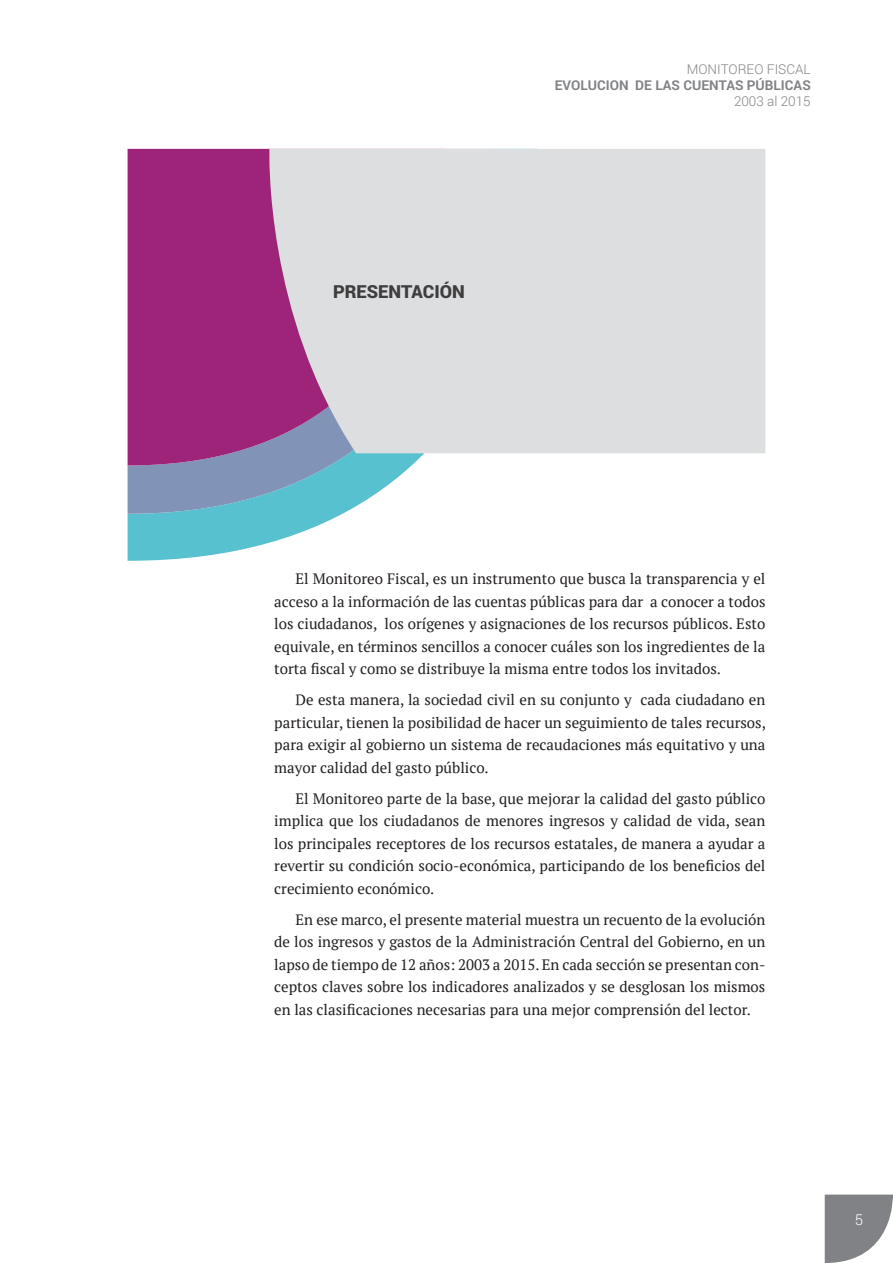
<style>
.page{position:relative;width:893px;height:1263px;background:#fff}
.page>*{position:absolute;margin:0;border:0;box-sizing:border-box;transform-origin:0 0}
.t1{font:900 18px "Roboto";color:#3e3e3f}
.t2{font:15px/22.5px "PT Serif";color:#231f20;text-align:justify}
.t3{font:300 15px "Roboto";color:#fff}
.t4{font:700 13.5px "Roboto";color:#808285}
.t5{font:300 13.5px "Roboto";color:#808285}
</style>
<div class="page">
<svg style="left:825px;top:1194px;width:68px;height:69px"></svg>
<svg style="left:128px;top:453px;width:425px;height:108px"></svg>
<svg style="left:128px;top:453px;width:376px;height:61px"></svg>
<svg style="left:128px;top:149px;width:325px;height:316px;background:#9c2d7f"></svg>
<div style="left:264px;top:149px;width:501px;height:304px;background:#dddee0"></div>
<p class="t1" style="left:333px;top:279px;width:133px">PRESENTACIÓN</p>
<p class="t5" style="left:687px;top:60px;width:126px">MONITOREO FISCAL</p>
<p class="t4" style="left:555px;top:76px;width:257px">EVOLUCION DE LAS CUENTAS PÚBLICAS</p>
<p class="t5" style="left:734px;top:92px;width:78px">2003 al 2015</p>
<p class="t2" style="left:274px;top:567px;width:493px;text-indent:21px">El Monitoreo Fiscal, es un instrumento que busca la transparencia y el acceso a la información de las cuentas públicas para dar a conocer a todos los ciudadanos, los orígenes y asignaciones de los recursos públicos. Esto equivale, en términos sencillos a conocer cuáles son los ingredientes de la torta fiscal y como se distribuye la misma entre todos los invitados.</p>
<p class="t2" style="left:274px;top:688px;width:493px;text-indent:21px">De esta manera, la sociedad civil en su conjunto y cada ciudadano en particular, tienen la posibilidad de hacer un seguimiento de tales recursos, para exigir al gobierno un sistema de recaudaciones más equitativo y una mayor calidad del gasto público.</p>
<p class="t2" style="left:274px;top:787px;width:493px;text-indent:21px">El Monitoreo parte de la base, que mejorar la calidad del gasto público implica que los ciudadanos de menores ingresos y calidad de vida, sean los principales receptores de los recursos estatales, de manera a ayudar a revertir su condición socio-económica, participando de los beneficios del crecimiento económico.</p>
<p class="t2" style="left:274px;top:908px;width:493px;text-indent:21px">En ese marco, el presente material muestra un recuento de la evolución de los ingresos y gastos de la Administración Central del Gobierno, en un lapso de tiempo de 12 años: 2003 a 2015. En cada sección se presentan con&shy;ceptos claves sobre los indicadores analizados y se desglosan los mismos en las clasificaciones necesarias para una mejor comprensión del lector.</p>
<p class="t3" style="left:855px;top:1209px;width:10px">5</p>
</div>
